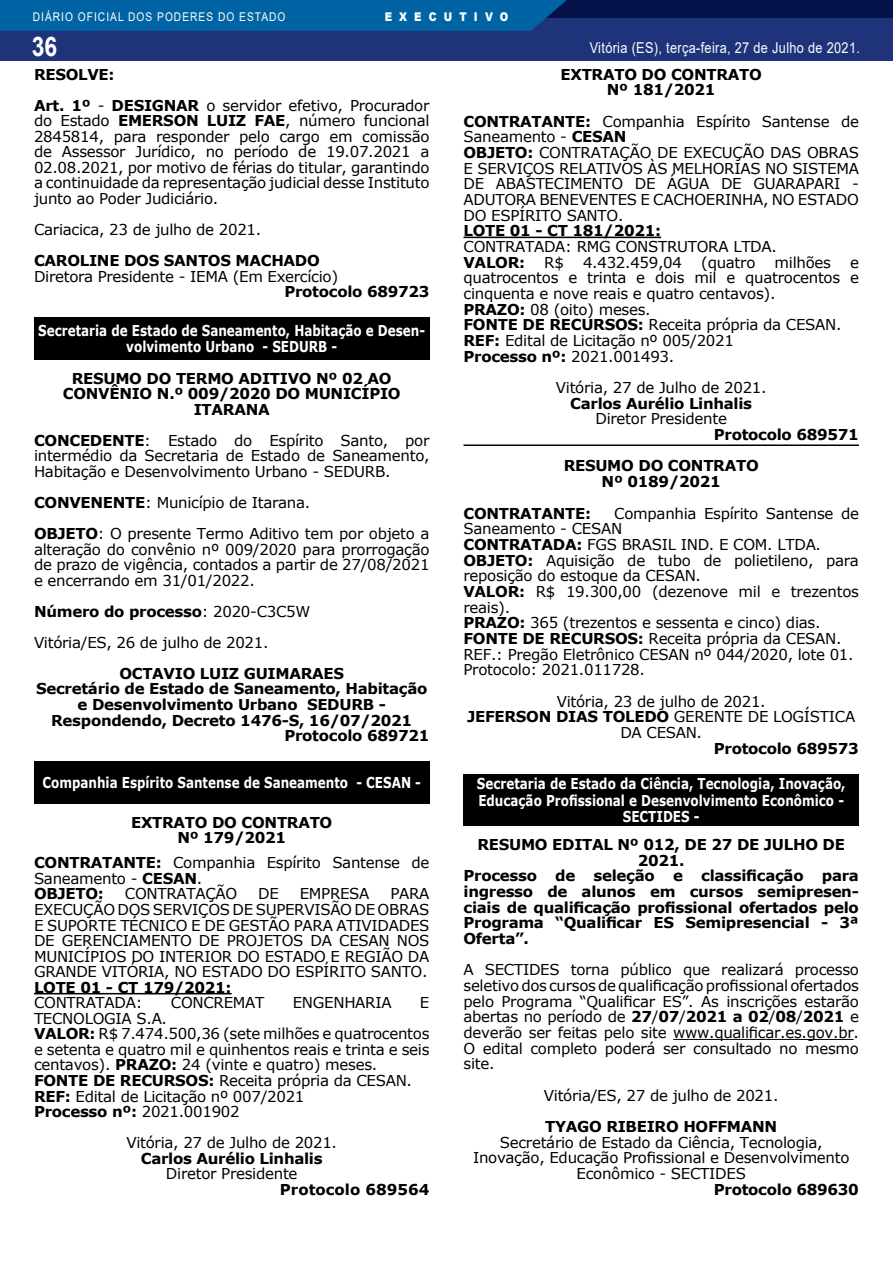
<style>
.page{position:relative;width:893px;height:1263px;background:#fff}
.page>*{position:absolute;margin:0;border:0;box-sizing:border-box;transform-origin:0 0}
.t1{font:700 27px "Arial";color:#fff;scale:.85 1}
.t2{font:15px/15.6px "Verdana";letter-spacing:-.02em;color:#000}
.t3{font:700 15px/15.6px "Verdana";letter-spacing:-.02em;color:#000;text-align:center}
.t4{font:700 15px/16.5px "Verdana";color:#fff;text-align:center;scale:.8 1}
.t5{font:15px "Arial";letter-spacing:.025em;color:#fff;scale:.85 1}
.t6{font:700 15px "Verdana";color:#000}
.t7{font:12px "Arial";letter-spacing:.1em;color:#fff;scale:.85 1}
.t8{font:900 12px "Arial";letter-spacing:.7em;color:#fff;scale:.85 1}
.s1{font-weight:700}
</style>
<div class="page">
<div style="left:0;top:0;width:893px;height:61px;background:#1e3379"></div>
<div style="left:0;top:0;width:893px;height:18px;background:#05134b"></div>
<div style="left:0;top:0;width:567px;height:31px;background:#0064a4"></div>
<hr style="left:34px;top:993px;width:198px;height:1px;background:#000">
<div style="left:34px;top:317px;width:395px;height:42px;background:#000"></div>
<div style="left:34px;top:761px;width:395px;height:42px;background:#000"></div>
<hr style="left:463px;top:237px;width:198px;height:1px;background:#000">
<hr style="left:463px;top:444px;width:396px;height:2px;background:#000">
<hr style="left:673px;top:1039px;width:180px;height:1px;background:#000">
<div style="left:463px;top:774px;width:396px;height:51px;background:#000"></div>
<p class="t7" style="left:33px;top:8px;width:299px">DIÁRIO OFICIAL DOS PODERES DO ESTADO</p>
<p class="t8" style="left:385px;top:8px;width:147px">EXECUTIVO</p>
<h1 class="t1" style="left:32px;top:28px;width:32px">36</h1>
<p class="t5" style="left:590px;top:37px;width:319px">Vitória (ES), terça-feira, 27 de Julho de 2021.</p>
<p class="t2" style="left:34px;top:58px;width:397px;line-height:31px"><span class="s1">RESOLVE:<br>Art. 1º</span> - <span class="s1">DESIGNAR</span> o servidor efetivo, Procurador</p>
<p class="t2" style="left:34px;top:113px;width:397px;text-align:justify">do Estado <span class="s1">EMERSON LUIZ FAE</span>, número funcional 2845814, para responder pelo cargo em comissão de Assessor Jurídico, no período de 19.07.2021 a 02.08.2021, por motivo de férias do titular, garantindo a continuidade da representação judicial desse Instituto junto ao Poder Judiciário.</p>
<p class="t2" style="left:34px;top:221px;width:229px">Cariacica, 23 de julho de 2021.</p>
<p class="t3" style="left:34px;top:252px;width:287px">CAROLINE DOS SANTOS MACHADO</p>
<p class="t2" style="left:34px;top:268px;width:306px">Diretora Presidente - IEMA (Em Exercício)</p>
<p class="t3" style="left:284px;top:283px;width:147px">Protocolo 689723</p>
<p class="t4" style="left:38px;top:322px;width:485px">Secretaria de Estado de Saneamento, Habitação e Desen&shy;volvimento Urbano - SEDURB -</p>
<p class="t3" style="left:63px;top:370px;width:339px">RESUMO DO TERMO ADITIVO Nº 02 AO<br>CONVÊNIO N.º 009/2020 DO MUNICÍPIO<br>ITARANA</p>
<p class="t2" style="left:34px;top:432px;width:397px;text-align:justify"><span class="s1">CONCEDENTE</span>: Estado do Espírito Santo, por intermédio da Secretaria de Estado de Saneamento, Habitação e Desenvolvimento Urbano - SEDURB.</p>
<p class="t2" style="left:34px;top:487px;width:397px;line-height:31px"><span class="s1">CONVENENTE</span>: Município de Itarana.<br><span class="s1">OBJETO</span>: O presente Termo Aditivo tem por objeto a</p>
<p class="t2" style="left:34px;top:541px;width:397px;text-align:justify">alteração do convênio nº 009/2020 para prorrogação de prazo de vigência, contados a partir de 27/08/2021 e encerrando em 31/01/2022.</p>
<p class="t2" style="left:34px;top:596px;width:278px;line-height:31px"><span class="s1">Número do processo</span>: 2020-C3C5W<br>Vitória/ES, 26 de julho de 2021.</p>
<p class="t3" style="left:119px;top:665px;width:226px">OCTAVIO LUIZ GUIMARAES</p>
<p class="t3" style="left:36px;top:681px;width:393px">Secretário de Estado de Saneamento, Habitação</p>
<p class="t3" style="left:78px;top:696px;width:310px">e Desenvolvimento Urbano SEDURB -</p>
<p class="t3" style="left:51px;top:712px;width:363px">Respondendo, Decreto 1476-S, 16/07/2021</p>
<p class="t3" style="left:284px;top:727px;width:147px">Protocolo 689721</p>
<p class="t4" style="left:42px;top:774px;width:475px">Companhia Espírito Santense de Saneamento - CESAN -</p>
<p class="t3" style="left:131px;top:814px;width:203px">EXTRATO DO CONTRATO<br>Nº 179/2021</p>
<p class="t2" style="left:34px;top:855px;width:397px"><span class="s1">CONTRATANTE:</span> Companhia Espírito Santense de<br>Saneamento - <span class="s1">CESAN</span>.<br><span class="s1">OBJETO:</span></p>
<p class="t2" style="left:125px;top:886px;width:114px">CONTRATAÇÃO</p>
<p class="t2" style="left:258px;top:886px;width:22px">DE</p>
<p class="t2" style="left:300px;top:886px;width:71px">EMPRESA</p>
<p class="t2" style="left:34px;top:886px;width:397px;text-align:justify;text-indent:356px">PARA EXECUÇÃO DOS SERVIÇOS DE SUPERVISÃO DE OBRAS E SUPORTE TÉCNICO E DE GESTÃO PARA ATIVIDADES DE GERENCIAMENTO DE PROJETOS DA CESAN NOS MUNICÍPIOS DO INTERIOR DO ESTADO E REGIÃO DA GRANDE VITÓRIA, NO ESTADO DO ESPÍRITO SANTO.</p>
<p class="t3" style="left:34px;top:979px;width:199px">LOTE 01 - CT 179/2021:</p>
<p class="t2" style="left:34px;top:995px;width:110px">CONTRATADA:</p>
<p class="t2" style="left:171px;top:995px;width:95px">CONCREMAT</p>
<p class="t2" style="left:293px;top:995px;width:100px">ENGENHARIA</p>
<p class="t2" style="left:420px;top:995px;width:11px">E</p>
<p class="t2" style="left:34px;top:1010px;width:397px">TECNOLOGIA S.A.<br><span class="s1">VALOR:</span> R$ 7.474.500,36 (sete milhões e quatrocentos e setenta e quatro mil e quinhentos reais e trinta e seis centavos). <span class="s1">PRAZO:</span> 24 (vinte e quatro) meses.<br><span class="s1">FONTE DE RECURSOS:</span> Receita própria da CESAN.<br><span class="s1">REF:</span> Edital de Licitação nº 007/2021<br><span class="s1">Processo nº:</span> 2021.001902</p>
<p class="t2" style="left:126px;top:1135px;width:212px">Vitória, 27 de Julho de 2021.</p>
<p class="t3" style="left:141px;top:1150px;width:183px">Carlos Aurélio Linhalis</p>
<p class="t2" style="left:166px;top:1166px;width:133px">Diretor Presidente</p>
<p class="t6" style="left:280px;top:1179px;width:151px">Protocolo 689564</p>
<p class="t3" style="left:561px;top:66px;width:203px">EXTRATO DO CONTRATO<br>Nº 181/2021</p>
<p class="t2" style="left:463px;top:113px;width:397px"><span class="s1">CONTRATANTE:</span> Companhia Espírito Santense de Saneamento - <span class="s1">CESAN<br>OBJETO:</span> CONTRATAÇÃO DE EXECUÇÃO DAS OBRAS E SERVIÇOS RELATIVOS ÀS MELHORIAS NO SISTEMA DE ABASTECIMENTO DE ÁGUA DE GUARAPARI - ADUTORA BENEVENTES E CACHOERINHA, NO ESTADO DO ESPÍRITO SANTO.</p>
<p class="t3" style="left:463px;top:223px;width:199px">LOTE 01 - CT 181/2021:</p>
<p class="t2" style="left:463px;top:239px;width:315px">CONTRATADA: RMG CONSTRUTORA LTDA.</p>
<p class="t3" style="left:463px;top:254px;width:63px">VALOR:</p>
<p class="t2" style="left:544px;top:254px;width:21px">R$</p>
<p class="t2" style="left:583px;top:254px;width:100px">4.432.459,04</p>
<p class="t2" style="left:701px;top:254px;width:56px">(quatro</p>
<p class="t2" style="left:775px;top:254px;width:58px">milhões</p>
<p class="t2" style="left:463px;top:254px;width:397px;text-indent:387px">e quatrocentos e trinta e dois mil e quatrocentos e cinquenta e nove reais e quatro centavos).<br><span class="s1">PRAZO:</span> 08 (oito) meses.<br><span class="s1">FONTE DE RECURSOS:</span> Receita própria da CESAN.<br><span class="s1">REF:</span> Edital de Licitação nº 005/2021<br><span class="s1">Processo nº:</span> 2021.001493.</p>
<p class="t2" style="left:556px;top:380px;width:212px">Vitória, 27 de Julho de 2021.</p>
<p class="t3" style="left:570px;top:395px;width:183px">Carlos Aurélio Linhalis</p>
<p class="t2" style="left:595px;top:411px;width:133px">Diretor Presidente</p>
<p class="t3" style="left:564px;top:419px;width:297px;line-height:31.3px;text-align:left;text-indent:150px">Protocolo 689571<br>RESUMO DO CONTRATO</p>
<p class="t3" style="left:602px;top:474px;width:121px">Nº 0189/2021</p>
<p class="t3" style="left:463px;top:505px;width:129px">CONTRATANTE:</p>
<p class="t2" style="left:463px;top:505px;width:397px;text-indent:151px">Companhia Espírito Santense de Saneamento - CESAN<br><span class="s1">CONTRATADA:</span> FGS BRASIL IND. E COM. LTDA.<br><span class="s1">OBJETO:</span> Aquisição de tubo de polietileno, para reposição do estoque da CESAN.<br><span class="s1">VALOR:</span> R$ 19.300,00 (dezenove mil e trezentos reais).<br><span class="s1">PRAZO:</span> 365 (trezentos e sessenta e cinco) dias.<br><span class="s1">FONTE DE RECURSOS:</span> Receita própria da CESAN.<br>REF.: Pregão Eletrônico CESAN nº 044/2020, lote 01.<br>Protocolo: 2021.011728.</p>
<p class="t2" style="left:467px;top:693px;width:390px;text-align:center">Vitória, 23 de julho de 2021.<br><span class="s1">JEFERSON DIAS TOLEDO</span> GERENTE DE LOGÍSTICA<br>DA CESAN.</p>
<p class="t3" style="left:714px;top:740px;width:147px">Protocolo 689573</p>
<p class="t4" style="left:477px;top:775px;width:462px">Secretaria de Estado da Ciência, Tecnologia, Inovação,<br>Educação Profissional e Desenvolvimento Econômico -<br>SECTIDES -</p>
<p class="t3" style="left:477px;top:836px;width:369px">RESUMO EDITAL Nº 012, DE 27 DE JULHO DE</p>
<p class="t3" style="left:638px;top:852px;width:48px">2021.</p>
<p class="t3" style="left:463px;top:868px;width:397px">Processo de seleção e classificação para</p>
<p class="t3" style="left:463px;top:883px;width:397px">ingresso de alunos em cursos semipresen-</p>
<p class="t3" style="left:463px;top:899px;width:397px">ciais de qualificação profissional ofertados pelo</p>
<p class="t3" style="left:463px;top:915px;width:397px">Programa “Qualificar ES Semipresencial - 3ª</p>
<p class="t3" style="left:463px;top:930px;width:67px">Oferta”.</p>
<p class="t2" style="left:463px;top:962px;width:397px;text-align:justify">A SECTIDES torna público que realizará processo seletivo dos cursos de qualificação profissional ofertados pelo Programa “Qualificar ES”. As inscrições estarão abertas no período de <span class="s1">27</span>/<span class="s1">07</span>/<span class="s1">2021 a 02</span>/<span class="s1">08</span>/<span class="s1">2021</span> e deverão ser feitas pelo site www.qualificar.es.gov.br.<br>O edital completo poderá ser consultado no mesmo site.</p>
<p class="t2" style="left:544px;top:1087px;width:236px">Vitória/ES, 27 de julho de 2021.</p>
<p class="t3" style="left:545px;top:1118px;width:234px">TYAGO RIBEIRO HOFFMANN</p>
<p class="t2" style="left:473px;top:1134px;width:378px;text-align:center">Secretário de Estado da Ciência, Tecnologia,<br>Inovação, Educação Profissional e Desenvolvimento<br>Econômico - SECTIDES</p>
<p class="t3" style="left:714px;top:1181px;width:147px">Protocolo 689630</p>
</div>
